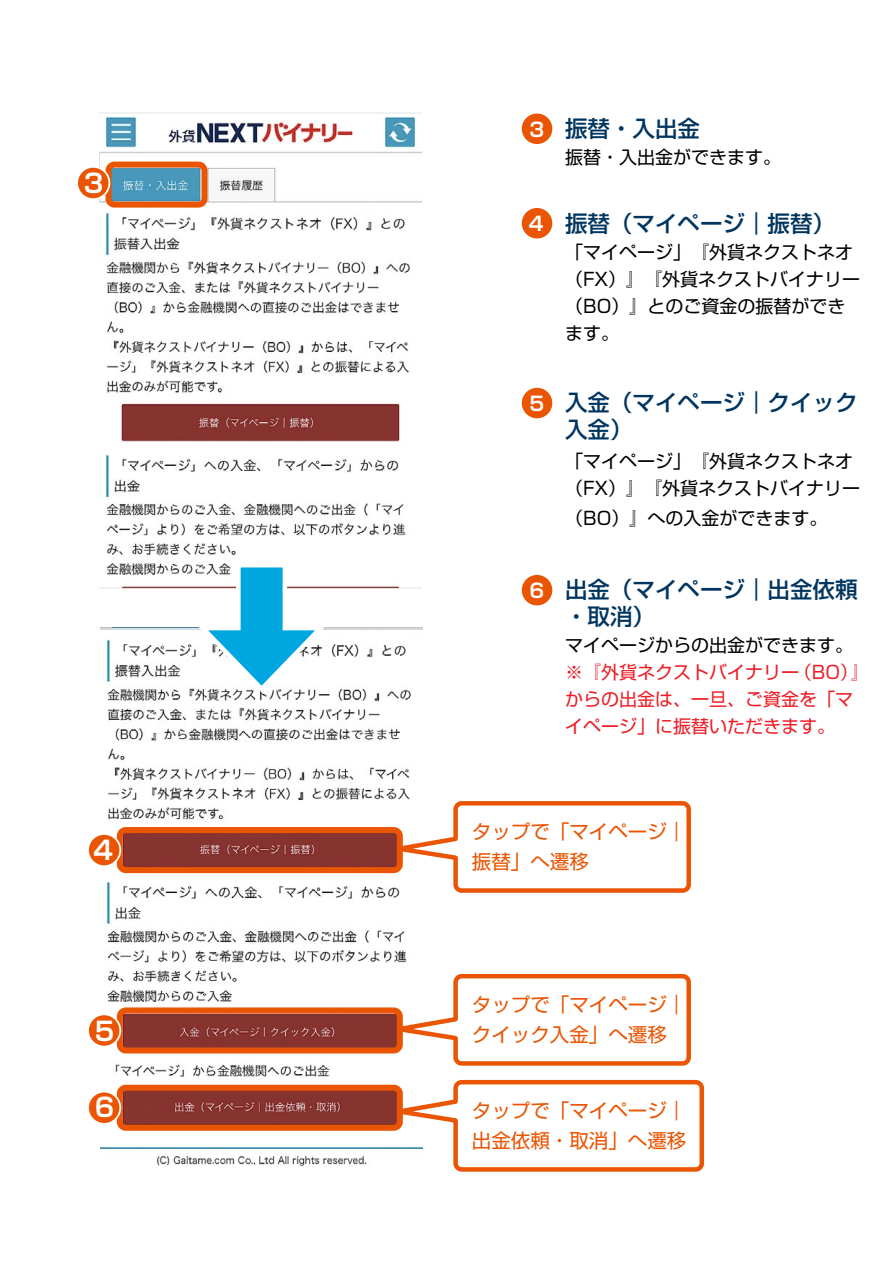
<style>
.page{position:relative;width:893px;height:1263px;background:#fff}
.page>*{position:absolute;margin:0;border:0;box-sizing:border-box;transform-origin:0 0}
.t1{font:700 25.8px "Shin Go Pro De";color:#fff}
.t2{font:500 22.5px/27px "Shin Go Pro";color:#003560}
.t3{font:19.5px/30px "Shin Go Pro";color:#ea5504}
.t4{font:700 19.5px "Shin Go Pro De";color:#fff}
.t5{font:18px/27px "Shin Go Pro";color:#000}
.t6{font:18px/27px "Shin Go Pro";color:#ee1d26}
.s1{font-family:"Shin Go Pro De";font-weight:700;font-size:19.5px;color:#fff}
</style>
<div class="page">
<svg style="left:521px;top:113px;width:32px;height:31px"></svg>
<svg style="left:521px;top:208px;width:32px;height:31px"></svg>
<img style="left:100px;top:628px;width:322px;height:538px">
<svg style="left:521px;top:387px;width:32px;height:32px"></svg>
<svg style="left:521px;top:574px;width:32px;height:32px"></svg>
<img style="left:100px;top:112px;width:322px;height:477px">
<div style="left:105px;top:162px;width:102px;height:46px;border:6px solid #ea5504;border-radius:6px"></div>
<div style="left:117px;top:827px;width:286px;height:46px;border:6px solid #ea5504;border-radius:6px"></div>
<div style="left:117px;top:1007px;width:286px;height:46px;border:6px solid #ea5504;border-radius:6px"></div>
<div style="left:117px;top:1085px;width:286px;height:46px;border:6px solid #ea5504;border-radius:6px"></div>
<svg style="left:78px;top:166px;width:32px;height:34px"></svg>
<svg style="left:88px;top:833px;width:33px;height:34px"></svg>
<svg style="left:88px;top:1013px;width:33px;height:34px"></svg>
<svg style="left:88px;top:1091px;width:33px;height:34px"></svg>
<svg style="left:192px;top:561px;width:139px;height:134px"></svg>
<svg style="left:372px;top:799px;width:319px;height:96px"></svg>
<svg style="left:372px;top:972px;width:319px;height:96px"></svg>
<svg style="left:372px;top:1078px;width:333px;height:94px"></svg>
<h1 class="t1" style="left:84px;top:162px;width:21px">3</h1>
<h1 class="t1" style="left:94px;top:829px;width:21px">4</h1>
<h1 class="t1" style="left:95px;top:1010px;width:21px">5</h1>
<h1 class="t1" style="left:95px;top:1086px;width:21px">6</h1>
<p class="t4" style="left:530px;top:113px;width:16px">3</p>
<p class="t2" style="left:565px;top:112px;width:136px">振替・入出金</p>
<p class="t5" style="left:565px;top:142px;width:217px">振替・入出金ができます。</p>
<p class="t2" style="left:529px;top:207px;width:308px"><span class="s1">4</span> 振替（マイページ｜振替）</p>
<p class="t5" style="left:565px;top:236px;width:297px">「マイページ」『外貨ネクストネオ（FX）』『外貨ネクストバイナリー（BO）』とのご資金の振替ができます。</p>
<p class="t2" style="left:565px;top:387px;width:294px;text-indent:-35px"><span class="s1">5</span> 入金（マイページ｜クイック入金）</p>
<p class="t5" style="left:565px;top:446px;width:297px">「マイページ」『外貨ネクストネオ（FX）』『外貨ネクストバイナリー</p>
<p class="t5" style="left:565px;top:503px;width:264px">（BO）』への入金ができます。</p>
<p class="t2" style="left:565px;top:574px;width:294px;text-indent:-35px"><span class="s1">6</span> 出金（マイページ｜出金依頼・取消）</p>
<p class="t5" style="left:565px;top:630px;width:289px">マイページからの出金ができます。</p>
<p class="t6" style="left:565px;top:657px;width:306px">※『外貨ネクストバイナリー（BO）』からの出金は、一旦、ご資金を「マイページ」に振替いただきます。</p>
<p class="t3" style="left:472px;top:814px;width:216px">タップで「マイページ｜振替」へ遷移</p>
<p class="t3" style="left:472px;top:987px;width:216px">タップで「マイページ｜クイック入金」へ遷移</p>
<p class="t3" style="left:472px;top:1093px;width:216px">タップで「マイページ｜出金依頼・取消」へ遷移</p>
</div>
